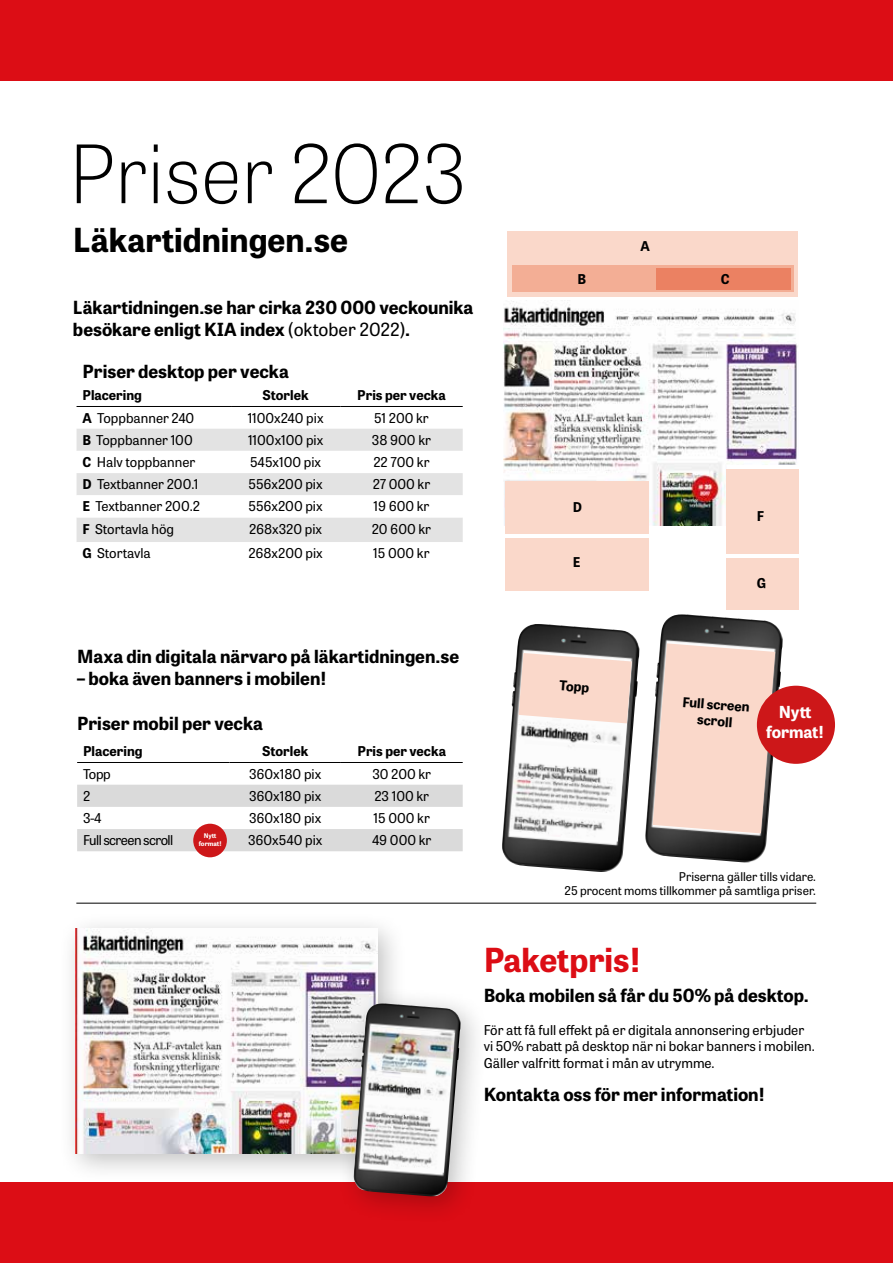
<style>
.page{position:relative;width:893px;height:1263px;background:#fff}
.page>*{position:absolute;margin:0;border:0;box-sizing:border-box;transform-origin:0 0}
.t1{font:100 79.95px "Tablet Gothic";letter-spacing:-.005em;color:#000}
.t2{font:700 33px "Tablet Gothic";color:#000}
.t3{font:700 33px "Tablet Gothic";color:#dc0d15}
.t4{font:700 18px/21.6px "Tablet Gothic";color:#000}
.t5{font:700 16.5px/19.8px "Tablet Gothic";color:#fff;text-align:center}
.t6{font:13.5px/16.5px "Tablet Gothic";color:#000}
.t7{font:700 13.5px/16.5px "Tablet Gothic";color:#000;text-align:center}
.t8{font:13.5px "Tablet Gothic";letter-spacing:-.04em;color:#000}
.t9{font:12px/14.4px "Tablet Gothic";color:#000;text-align:right}
.t10{font:700 6.45px/7.9px "Tablet Gothic";color:#fff;text-align:center}
.s1{font-weight:400}
.s2{font-weight:700}
</style>
<div class="page">
<img style="left:503px;top:300px;width:295px;height:225px">
<svg style="left:727px;top:465px;width:72px;height:94px"></svg>
<div style="left:0;top:0;width:893px;height:81px;background:#dc0d15"></div>
<div style="left:0;top:1182px;width:893px;height:81px;background:#dc0d15"></div>
<svg style="left:77px;top:429px;width:386px;height:113px"></svg>
<hr style="left:77px;top:406px;width:154px;height:1px;background:#000">
<hr style="left:231px;top:406px;width:109px;height:1px;background:#000">
<hr style="left:340px;top:406px;width:123px;height:1px;background:#000">
<svg style="left:77px;top:784px;width:386px;height:67px"></svg>
<hr style="left:77px;top:762px;width:153px;height:1px;background:#000">
<hr style="left:230px;top:762px;width:111px;height:1px;background:#000">
<hr style="left:341px;top:762px;width:122px;height:1px;background:#000">
<div style="left:507px;top:231px;width:291px;height:65px;background:#fad8ca"></div>
<div style="left:512px;top:265px;width:282px;height:27px;background:#f3ae95"></div>
<div style="left:656px;top:268px;width:134px;height:22px;background:#eb8162"></div>
<div style="left:506px;top:481px;width:143px;height:53px;background:#fad8ca"></div>
<div style="left:727px;top:469px;width:72px;height:84px;background:#fad8ca"></div>
<div style="left:727px;top:559px;width:72px;height:51px;background:#fad8ca"></div>
<div style="left:506px;top:538px;width:143px;height:53px;background:#fad8ca"></div>
<img style="left:502px;top:624px;width:138px;height:248px">
<img style="left:509px;top:653px;width:123px;height:188px">
<div style="left:58px;top:911px;width:349px;height:273px;background:#000;opacity:.25"></div>
<img style="left:76px;top:929px;width:301px;height:225px">
<div style="left:337px;top:986px;width:153px;height:239px;background:#000;opacity:.25"></div>
<img style="left:353px;top:1003px;width:108px;height:193px">
<img style="left:360px;top:1026px;width:95px;height:147px">
<hr style="left:76px;top:903px;width:740px;height:1px;background:#000">
<img style="left:645px;top:614px;width:138px;height:248px">
<svg style="left:653px;top:643px;width:122px;height:190px;background:#ebcec2"></svg>
<div style="left:757px;top:686px;width:78px;height:78px;background:#cd1719;border-radius:50%"></div>
<div style="left:193px;top:824px;width:34px;height:33px;background:#cd1719;border-radius:50%"></div>
<svg style="left:519px;top:653px;width:113px;height:70px;background:#f0d3c7"></svg>
<h1 class="t1" style="left:69px;top:120px;width:399px">Priser 2023</h1>
<h2 class="t2" style="left:73px;top:217px;width:277px">Läkartidningen.se</h2>
<h3 class="t4" style="left:73px;top:296px;width:402px">Läkartidningen.se har cirka 230 000 veckounika besökare enligt KIA index <span class="s1">(oktober 2022)</span>.</h3>
<h3 class="t4" style="left:83px;top:360px;width:208px">Priser desktop per vecka</h3>
<p class="t7" style="left:83px;top:387px;width:61px">Placering</p>
<p class="t7" style="left:263px;top:387px;width:48px">Storlek</p>
<p class="t7" style="left:357px;top:387px;width:90px">Pris per vecka</p>
<p class="t6" style="left:83px;top:409px;width:113px"><span class="s2">A</span> Toppbanner 240</p>
<p class="t6" style="left:248px;top:409px;width:77px">1100x240 pix</p>
<p class="t6" style="left:374px;top:409px;width:56px">51 200 kr</p>
<p class="t6" style="left:83px;top:431px;width:112px"><span class="s2">B</span> Toppbanner 100</p>
<p class="t6" style="left:248px;top:431px;width:77px">1100x100 pix</p>
<p class="t6" style="left:372px;top:431px;width:61px">38 900 kr</p>
<p class="t6" style="left:83px;top:453px;width:114px"><span class="s2">C</span> Halv toppbanner</p>
<p class="t6" style="left:250px;top:453px;width:73px">545x100 pix</p>
<p class="t6" style="left:373px;top:453px;width:58px">22 700 kr</p>
<p class="t6" style="left:83px;top:475px;width:117px"><span class="s2">D</span> Textbanner 200.1</p>
<p class="t6" style="left:249px;top:475px;width:76px">556x200 pix</p>
<p class="t6" style="left:373px;top:475px;width:59px">27 000 kr</p>
<p class="t6" style="left:83px;top:498px;width:119px"><span class="s2">E</span> Textbanner 200.2</p>
<p class="t6" style="left:249px;top:498px;width:76px">556x200 pix</p>
<p class="t6" style="left:373px;top:498px;width:58px">19 600 kr</p>
<p class="t6" style="left:83px;top:520px;width:93px"><span class="s2">F</span> Stortavla hög</p>
<p class="t6" style="left:249px;top:520px;width:74px">268x320 pix</p>
<p class="t6" style="left:372px;top:520px;width:61px">20 600 kr</p>
<p class="t6" style="left:83px;top:545px;width:70px"><span class="s2">G</span> Stortavla</p>
<p class="t6" style="left:249px;top:545px;width:76px">268x200 pix</p>
<p class="t6" style="left:373px;top:545px;width:58px">15 000 kr</p>
<p class="t7" style="left:640px;top:238px;width:11px">A</p>
<p class="t7" style="left:577px;top:270px;width:10px">B</p>
<p class="t7" style="left:721px;top:270px;width:10px">C</p>
<p class="t7" style="left:573px;top:498px;width:11px">D</p>
<p class="t7" style="left:573px;top:553px;width:9px">E</p>
<p class="t7" style="left:757px;top:507px;width:9px">F</p>
<p class="t7" style="left:757px;top:574px;width:11px">G</p>
<h3 class="t4" style="left:77px;top:645px;width:384px">Maxa din digitala närvaro på läkartidningen.se</h3>
<h3 class="t4" style="left:77px;top:666px;width:251px">– boka även banners i mobilen!</h3>
<h3 class="t4" style="left:77px;top:712px;width:187px">Priser mobil per vecka</h3>
<p class="t7" style="left:83px;top:743px;width:61px">Placering</p>
<p class="t7" style="left:262px;top:743px;width:48px">Storlek</p>
<p class="t7" style="left:357px;top:743px;width:90px">Pris per vecka</p>
<p class="t6" style="left:83px;top:765px;width:29px">Topp</p>
<p class="t6" style="left:249px;top:765px;width:74px">360x180 pix</p>
<p class="t6" style="left:372px;top:765px;width:60px">30 200 kr</p>
<p class="t6" style="left:83px;top:787px;width:9px">2</p>
<p class="t6" style="left:249px;top:787px;width:74px">360x180 pix</p>
<p class="t6" style="left:374px;top:787px;width:56px">23 100 kr</p>
<p class="t6" style="left:83px;top:809px;width:20px">3-4</p>
<p class="t6" style="left:249px;top:809px;width:74px">360x180 pix</p>
<p class="t6" style="left:374px;top:809px;width:58px">15 000 kr</p>
<p class="t8" style="left:83px;top:831px;width:92px">Full screen scroll</p>
<p class="t6" style="left:248px;top:831px;width:76px">360x540 pix</p>
<p class="t6" style="left:372px;top:831px;width:61px">49 000 kr</p>
<p class="t10" style="left:199px;top:832px;width:24px">Nytt format!</p>
<p class="t7" style="left:560px;top:677px;width:31px;rotate:4deg">Topp</p>
<p class="t7" style="left:683px;top:693px;width:69px;rotate:4deg">Full screen scroll</p>
<p class="t5" style="left:766px;top:701px;width:59px">Nytt format!</p>
<p class="t9" style="left:565px;top:869px;width:253px">Priserna gäller tills vidare.<br>25 procent moms tillkommer på samtliga priser.</p>
<h2 class="t3" style="left:484px;top:937px;width:158px">Paketpris!</h2>
<h3 class="t4" style="left:484px;top:984px;width:327px">Boka mobilen så får du 50% på desktop.</h3>
<p class="t6" style="left:484px;top:1021px;width:333px">För att få full effekt på er digitala annonsering erbjuder vi 50% rabatt på desktop när ni bokar banners i mobilen.<br>Gäller valfritt format i mån av utrymme.</p>
<h3 class="t4" style="left:484px;top:1083px;width:283px">Kontakta oss för mer information!</h3>
</div>
